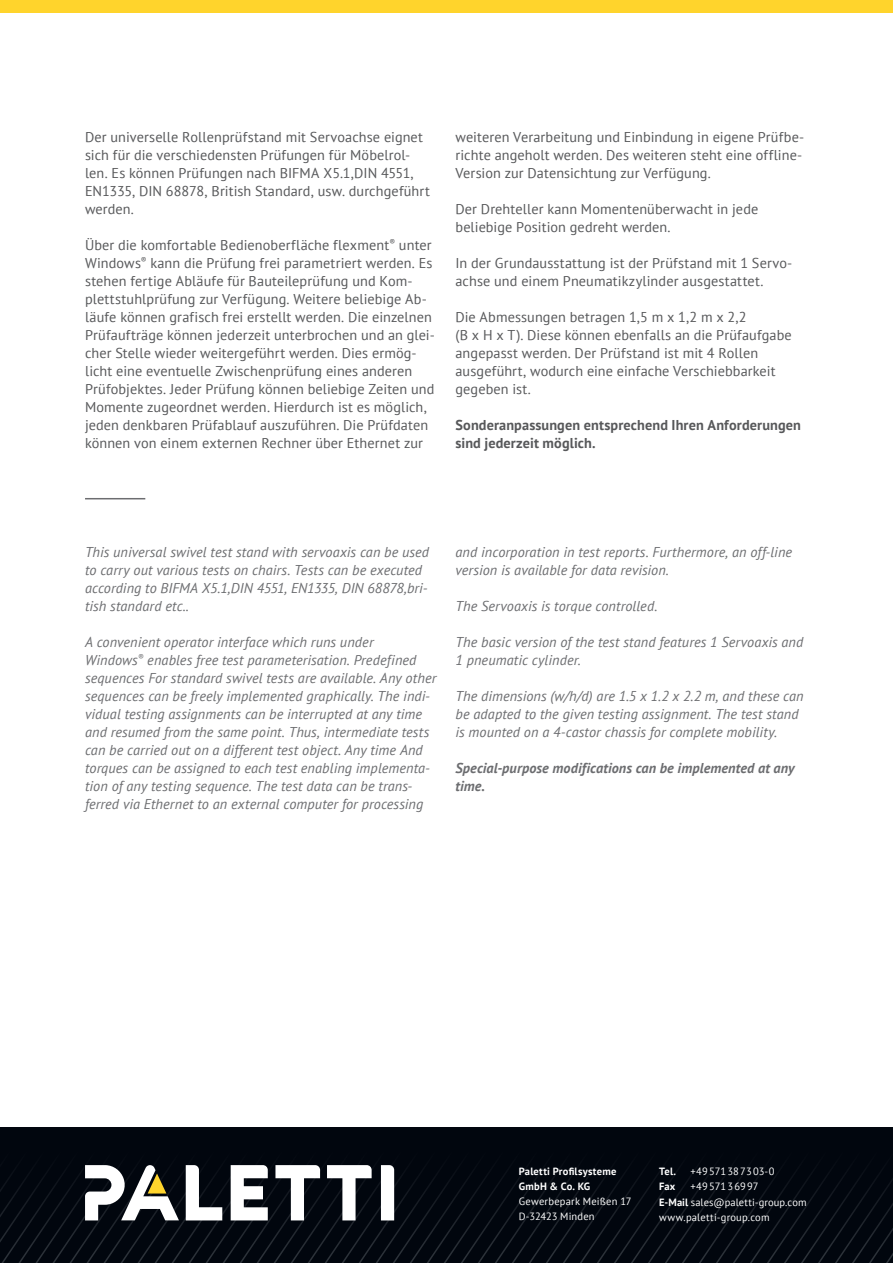
<style>
.page{position:relative;width:893px;height:1263px;background:#fff}
.page>*{position:absolute;margin:0;border:0;box-sizing:border-box;transform-origin:0 0}
.t1{font:14.25px/18px "PT Sans";letter-spacing:.005em;color:#57585a}
.t2{font:italic 14.25px/18px "PT Sans";letter-spacing:.005em;color:#6c6d70}
.t3{font:700 14.25px/18px "PT Sans";letter-spacing:.01em;color:#57585a}
.t4{font:italic 700 14.25px/18px "PT Sans";letter-spacing:.01em;color:#6c6d70}
.t5{font:10.5px/15px "PT Sans";letter-spacing:.015em;color:#fff}
.t6{font:700 10.5px/15px "PT Sans";letter-spacing:.02em;color:#fff}
.s1{font-weight:700}
</style>
<div class="page">
<div style="left:0;top:0;width:893px;height:13px;background:#ffd42c"></div>
<svg style="left:783px;top:1128px;width:110px;height:135px;background:#030810"></svg>
<svg style="left:372px;top:1128px;width:411px;height:135px;background:#030810"></svg>
<svg style="left:381px;top:1165px;width:13px;height:55px"></svg>
<svg style="left:0;top:1128px;width:372px;height:135px;background:#262a30"></svg>
<hr style="left:85px;top:498px;width:60px;height:1px;background:#6c6d70">
<p class="t1" style="left:85px;top:128px;width:346px">Der universelle Rollenprüfstand mit Servoachse eignet sich für die verschiedensten Prüfungen für Möbelrol&shy;len. Es können Prüfungen nach BIFMA X5.1,DIN 4551, EN1335, DIN 68878, British Standard, usw. durchgeführt werden.</p>
<p class="t1" style="left:85px;top:236px;width:351px">Über die komfortable Bedienoberfläche flexment<sup>®</sup> unter Windows<sup>®</sup> kann die Prüfung frei parametriert werden. Es stehen fertige Abläufe für Bauteileprüfung und Kom&shy;plettstuhlprüfung zur Verfügung. Weitere beliebige Ab&shy;läufe können grafisch frei erstellt werden. Die einzelnen Prüfaufträge können jederzeit unterbrochen und an glei&shy;cher Stelle wieder weitergeführt werden. Dies ermög&shy;licht eine eventuelle Zwischenprüfung eines anderen Prüfobjektes. Jeder Prüfung können beliebige Zeiten und Momente zugeordnet werden. Hierdurch ist es möglich, jeden denkbaren Prüfablauf auszuführen. Die Prüfdaten können von einem externen Rechner über Ethernet zur</p>
<p class="t1" style="left:455px;top:128px;width:350px">weiteren Verarbeitung und Einbindung in eigene Prüfbe&shy;richte angeholt werden. Des weiteren steht eine offline-<br>Version zur Datensichtung zur Verfügung.</p>
<p class="t1" style="left:455px;top:200px;width:304px">Der Drehteller kann Momentenüberwacht in jede beliebige Position gedreht werden.</p>
<p class="t1" style="left:455px;top:254px;width:338px">In der Grundausstattung ist der Prüfstand mit 1 Servo&shy;achse und einem Pneumatikzylinder ausgestattet.</p>
<p class="t1" style="left:455px;top:308px;width:338px">Die Abmessungen betragen 1,5 m x 1,2 m x 2,2<br>(B x H x T). Diese können ebenfalls an die Prüfaufgabe angepasst werden. Der Prüfstand ist mit 4 Rollen ausgeführt, wodurch eine einfache Verschiebbarkeit gegeben ist.</p>
<p class="t3" style="left:455px;top:416px;width:347px">Sonderanpassungen entsprechend Ihren Anforderungen sind jederzeit möglich.</p>
<p class="t2" style="left:85px;top:543px;width:346px">This universal swivel test stand with servoaxis can be used to carry out various tests on chairs. Tests can be executed according to BIFMA X5.1,DIN 4551, EN1335, DIN 68878,bri&shy;tish standard etc..</p>
<p class="t2" style="left:85px;top:633px;width:353px">A convenient operator interface which runs under<br>Windows<sup>®</sup> enables free test parameterisation. Predefined sequences For standard swivel tests are available. Any other sequences can be freely implemented graphically. The indi&shy;vidual testing assignments can be interrupted at any time and resumed from the same point. Thus, intermediate tests can be carried out on a different test object. Any time And torques can be assigned to each test enabling implementa&shy;tion of any testing sequence. The test data can be trans&shy;ferred via Ethernet to an external computer for processing</p>
<p class="t2" style="left:455px;top:543px;width:338px">and incorporation in test reports. Furthermore, an off-line version is available for data revision.</p>
<p class="t2" style="left:455px;top:597px;width:203px">The Servoaxis is torque controlled.</p>
<p class="t2" style="left:455px;top:633px;width:349px">The basic version of the test stand features 1 Servoaxis and<br>1 pneumatic cylinder.</p>
<p class="t2" style="left:455px;top:687px;width:350px">The dimensions (w/h/d) are 1.5 x 1.2 x 2.2 m, and these can be adapted to the given testing assignment. The test stand is mounted on a 4-castor chassis for complete mobility.</p>
<p class="t4" style="left:455px;top:759px;width:341px">Special-purpose modifications can be implemented at any time.</p>
<p class="t6" style="left:519px;top:1164px;width:99px">Paletti Profilsysteme<br>GmbH &amp; Co. KG</p>
<p class="t5" style="left:519px;top:1194px;width:114px">Gewerbepark Meißen 17<br>D-32423 Minden</p>
<p class="t6" style="left:659px;top:1164px;width:19px">Tel.</p>
<p class="t5" style="left:691px;top:1164px;width:85px">+49571387303-0</p>
<p class="t6" style="left:659px;top:1179px;width:18px">Fax</p>
<p class="t5" style="left:659px;top:1179px;width:149px;text-indent:32px">+4957136997<br><span class="s1">E-Mail</span> sales@paletti-group.com www.paletti-group.com</p>
</div>
